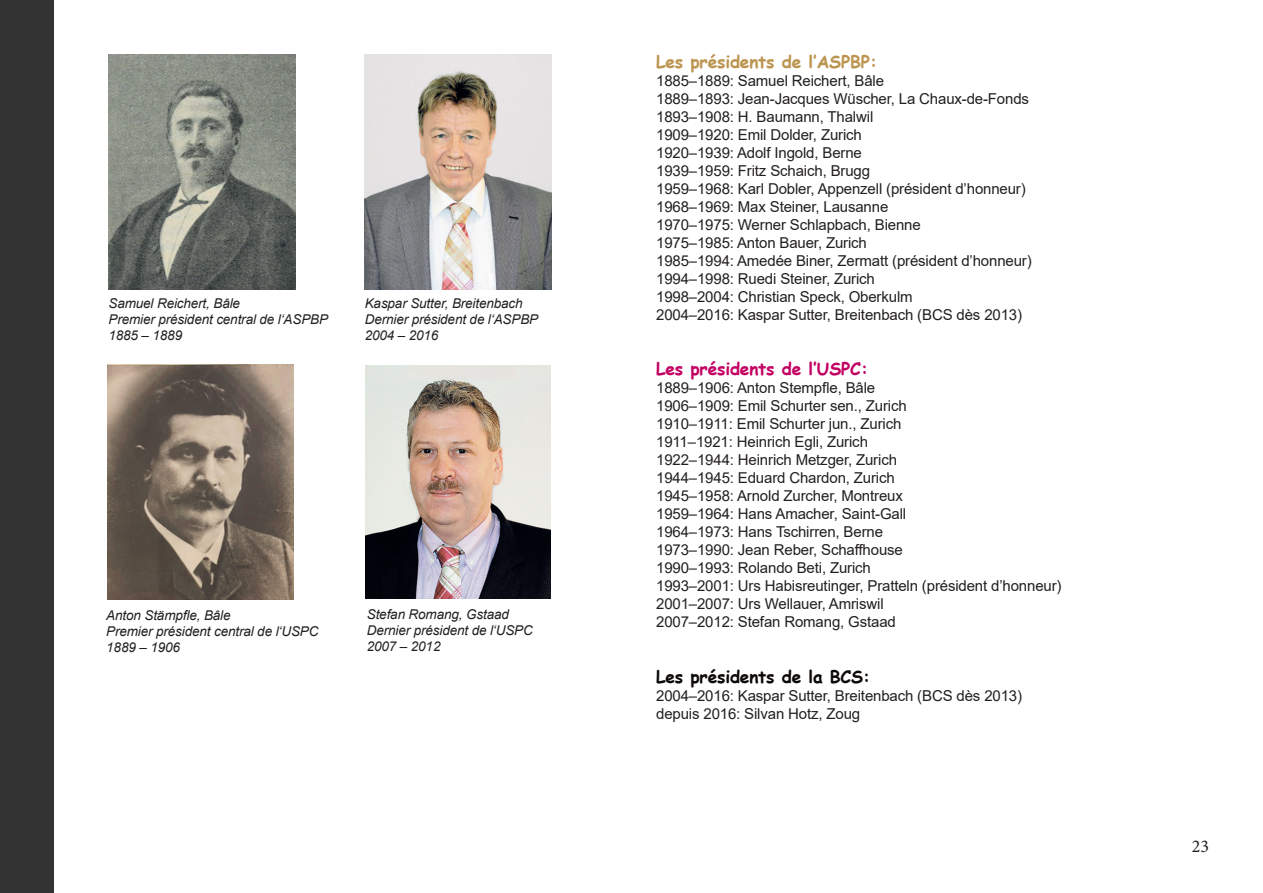
<style>
.page{position:relative;width:1263px;height:893px;background:#fff}
.page>*{position:absolute;margin:0;border:0;box-sizing:border-box;transform-origin:0 0}
.t1{font:18px "Minion Pro";color:#231f20}
.t2{font:700 17.25px "Comic Sans MS";letter-spacing:-.01em;color:#bc9551}
.t3{font:700 17.25px "Comic Sans MS";letter-spacing:-.01em;color:#c30162}
.t4{font:700 17.25px "Comic Sans MS";letter-spacing:-.01em;color:#0c0806}
.t5{font:15px/18px "Arial";letter-spacing:-.01em;color:#231f20}
.t6{font:italic 13.5px/16.2px "Arial";letter-spacing:-.01em;color:#231f20}
</style>
<div class="page">
<div style="left:0;top:0;width:54px;height:893px;background:#333"></div>
<img style="left:108px;top:54px;width:187px;height:235px">
<img style="left:365px;top:54px;width:186px;height:235px">
<img style="left:107px;top:364px;width:187px;height:235px">
<img style="left:366px;top:365px;width:184px;height:233px">
<p class="t6" style="left:108px;top:295px;width:221px">Samuel Reichert, Bâle<br>Premier président central de l‘ASPBP<br>1885 – 1889</p>
<p class="t6" style="left:365px;top:295px;width:175px">Kaspar Sutter, Breitenbach<br>Dernier président de l‘ASPBP<br>2004 – 2016</p>
<p class="t6" style="left:106px;top:607px;width:214px">Anton Stämpfle, Bâle<br>Premier président central de l‘USPC<br>1889 – 1906</p>
<p class="t6" style="left:367px;top:606px;width:168px">Stefan Romang, Gstaad<br>Dernier président de l‘USPC<br>2007 – 2012</p>
<p class="t2" style="left:656px;top:49px;width:223px">Les présidents de l’ASPBP:</p>
<p class="t5" style="left:656px;top:71px;width:377px">1885–1889: Samuel Reichert, Bâle<br>1889–1893: Jean-Jacques Wüscher, La Chaux-de-Fonds 1893–1908: H. Baumann, Thalwil<br>1909–1920: Emil Dolder, Zurich<br>1920–1939: Adolf Ingold, Berne<br>1939–1959: Fritz Schaich, Brugg<br>1959–1968: Karl Dobler, Appenzell (président d’honneur)<br>1968–1969: Max Steiner, Lausanne<br>1970–1975: Werner Schlapbach, Bienne<br>1975–1985: Anton Bauer, Zurich<br>1985–1994: Amedée Biner, Zermatt (président d’honneur)<br>1994–1998: Ruedi Steiner, Zurich<br>1998–2004: Christian Speck, Oberkulm<br>2004–2016: Kaspar Sutter, Breitenbach (BCS dès 2013)</p>
<p class="t3" style="left:656px;top:356px;width:213px">Les présidents de l’USPC:</p>
<p class="t5" style="left:656px;top:379px;width:407px">1889–1906: Anton Stempfle, Bâle<br>1906–1909: Emil Schurter sen., Zurich<br>1910–1911: Emil Schurter jun., Zurich<br>1911–1921: Heinrich Egli, Zurich<br>1922–1944: Heinrich Metzger, Zurich<br>1944–1945: Eduard Chardon, Zurich<br>1945–1958: Arnold Zurcher, Montreux<br>1959–1964: Hans Amacher, Saint-Gall<br>1964–1973: Hans Tschirren, Berne<br>1973–1990: Jean Reber, Schaffhouse<br>1990–1993: Rolando Beti, Zurich<br>1993–2001: Urs Habisreutinger, Pratteln (président d’honneur)<br>2001–2007: Urs Wellauer, Amriswil<br>2007–2012: Stefan Romang, Gstaad</p>
<p class="t4" style="left:656px;top:664px;width:216px">Les présidents de la BCS:</p>
<p class="t5" style="left:656px;top:686px;width:367px">2004–2016: Kaspar Sutter, Breitenbach (BCS dès 2013) depuis 2016: Silvan Hotz, Zoug</p>
<p class="t1" style="left:1192px;top:834px;width:19px">23</p>
</div>
